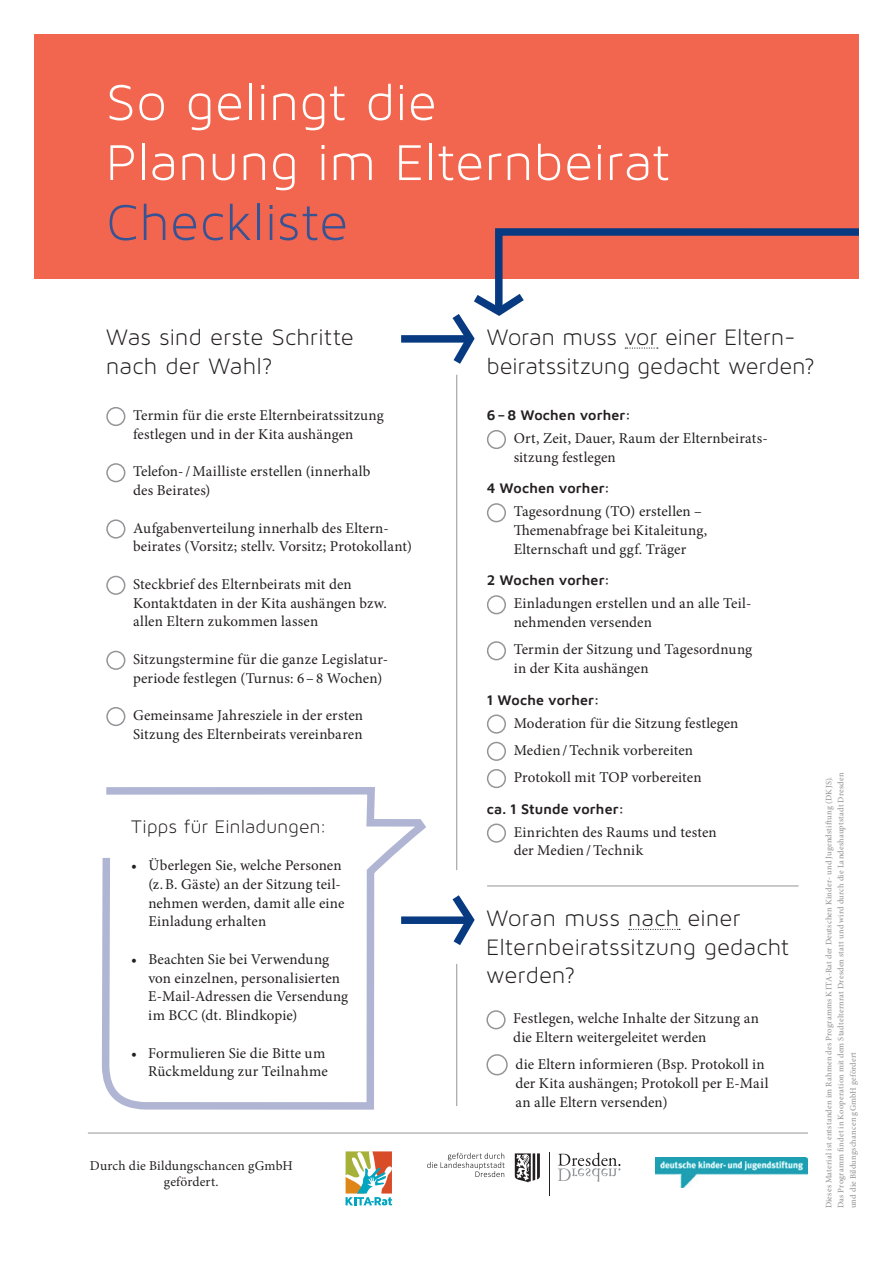
<style>
.page{position:relative;width:893px;height:1263px;background:#fff}
.page>*{position:absolute;margin:0;border:0;box-sizing:border-box;transform-origin:0 0}
.t1{font:54px/60px "Maven Pro Light 300";letter-spacing:.01em;color:#fff}
.t2{font:54px "Maven Pro Light 300";letter-spacing:.015em;color:#385393}
.t3{font:24px/28.5px "Maven Pro Light 300";letter-spacing:.01em;color:#231f20}
.t4{font:19.5px "Maven Pro Light 300";letter-spacing:.015em;color:#231f20}
.t5{font:15px/18.8px "Minion Pro";letter-spacing:.005em;color:#231f20}
.t6{font:600 14.25px "Maven Pro";letter-spacing:.01em;color:#231f20}
.t7{font:13.5px/16.2px "Minion Pro";letter-spacing:.01em;color:#231f20;text-align:center}
.t8{font:500 8.4px/12.1px "Minion Pro";letter-spacing:.025em;color:#939598}
</style>
<div class="page">
<div style="left:34px;top:34px;width:825px;height:245px;background:#f2664f"></div>
<div style="left:106px;top:407px;width:19px;height:19px;border:2px solid #939598;border-radius:50%"></div>
<div style="left:106px;top:463px;width:19px;height:19px;border:2px solid #939598;border-radius:50%"></div>
<div style="left:106px;top:519px;width:19px;height:20px;border:2px solid #939598;border-radius:50%"></div>
<div style="left:106px;top:576px;width:19px;height:19px;border:2px solid #939598;border-radius:50%"></div>
<div style="left:106px;top:651px;width:19px;height:19px;border:2px solid #939598;border-radius:50%"></div>
<div style="left:106px;top:707px;width:19px;height:19px;border:2px solid #939598;border-radius:50%"></div>
<div style="left:487px;top:430px;width:19px;height:19px;border:2px solid #939598;border-radius:50%"></div>
<div style="left:487px;top:503px;width:19px;height:19px;border:2px solid #939598;border-radius:50%"></div>
<div style="left:487px;top:595px;width:19px;height:19px;border:2px solid #939598;border-radius:50%"></div>
<div style="left:487px;top:641px;width:19px;height:19px;border:2px solid #939598;border-radius:50%"></div>
<div style="left:487px;top:714px;width:19px;height:20px;border:2px solid #939598;border-radius:50%"></div>
<div style="left:487px;top:742px;width:19px;height:19px;border:2px solid #939598;border-radius:50%"></div>
<div style="left:487px;top:769px;width:19px;height:19px;border:2px solid #939598;border-radius:50%"></div>
<div style="left:487px;top:823px;width:19px;height:20px;border:2px solid #939598;border-radius:50%"></div>
<svg style="left:629px;top:929px;width:51px;height:1px"></svg>
<div style="left:486px;top:1010px;width:20px;height:19px;border:2px solid #939598;border-radius:50%"></div>
<div style="left:486px;top:1054px;width:22px;height:21px;border:2px solid #939598;border-radius:50%"></div>
<hr style="left:456px;top:375px;width:1px;height:495px;background:#939598">
<hr style="left:456px;top:964px;width:1px;height:142px;background:#939598">
<hr style="left:487px;top:885px;width:312px;height:1px;background:#939598">
<svg style="left:452px;top:895px;width:23px;height:50px"></svg>
<div style="left:401px;top:916px;width:66px;height:8px;background:#083a82"></div>
<svg style="left:102px;top:787px;width:327px;height:323px"></svg>
<div style="left:401px;top:335px;width:66px;height:8px;background:#083a82"></div>
<svg style="left:445px;top:228px;width:414px;height:136px"></svg>
<hr style="left:88px;top:1133px;width:720px;height:1px;background:#939598">
<svg style="left:427px;top:1153px;width:78px;height:24px"></svg>
<svg style="left:515px;top:1153px;width:25px;height:29px"></svg>
<svg style="left:558px;top:1152px;width:62px;height:30px"></svg>
<hr style="left:549px;top:1152px;width:1px;height:44px;background:#231f20">
<svg style="left:346px;top:1151px;width:46px;height:54px"></svg>
<img style="left:656px;top:1157px;width:152px;height:31px">
<h1 class="t1" style="left:106px;top:72px;width:565px">So gelingt die<br>Planung im Elternbeirat</h1>
<h1 class="t2" style="left:106px;top:193px;width:243px">Checkliste</h1>
<h2 class="t3" style="left:106px;top:323px;width:249px">Was sind erste Schritte nach der Wahl?</h2>
<p class="t5" style="left:133px;top:406px;width:252px">Termin für die erste Elternbeiratssitzung festlegen und in der Kita aushängen</p>
<p class="t5" style="left:133px;top:462px;width:239px">Telefon-/Mailliste erstellen (innerhalb des Beirates)</p>
<p class="t5" style="left:133px;top:518px;width:280px">Aufgabenverteilung innerhalb des Eltern-- beirates (Vorsitz; stellv. Vorsitz; Protokollant)</p>
<p class="t5" style="left:133px;top:575px;width:255px">Steckbrief des Elternbeirats mit den<br>Kontaktdaten in der Kita aushängen bzw. allen Eltern zukommen lassen</p>
<p class="t5" style="left:133px;top:650px;width:254px">Sitzungstermine für die ganze Legislatur-- periode festlegen (Turnus: 6 – 8 Wochen)</p>
<p class="t5" style="left:133px;top:706px;width:231px">Gemeinsame Jahresziele in der ersten<br>Sitzung des Elternbeirats vereinbaren</p>
<h3 class="t4" style="left:131px;top:815px;width:197px">Tipps für Einladungen:</h3>
<p class="t5" style="left:148px;top:856px;width:198px;text-indent:-17px">• Überlegen Sie, welche Personen (z.B. Gäste) an der Sitzung teil&shy;nehmen werden, damit alle eine<br>Einladung erhalten</p>
<p class="t5" style="left:148px;top:950px;width:201px;text-indent:-17px">• Beachten Sie bei Verwendung von einzelnen, personalisierten<br>E-Mail-Adressen die Versendung im BCC (dt. Blindkopie)</p>
<p class="t5" style="left:131px;top:1043px;width:198px;text-align:right">• Formulieren Sie die Bitte um<br>Rückmeldung zur Teilnahme</p>
<p class="t7" style="left:90px;top:1157px;width:204px">Durch die Bildungschancen gGmbH gefördert.</p>
<h2 class="t3" style="left:487px;top:323px;width:329px">Woran muss vor einer Eltern&shy;beiratssitzung gedacht werden?</h2>
<p class="t6" style="left:487px;top:405px;width:145px">6–8 Wochen vorher:</p>
<p class="t5" style="left:514px;top:429px;width:252px">Ort, Zeit, Dauer, Raum der Elternbeirats-- sitzung festlegen</p>
<p class="t6" style="left:487px;top:479px;width:125px">4 Wochen vorher:</p>
<p class="t5" style="left:514px;top:502px;width:195px">Tagesordnung (TO) erstellen –<br>Themenabfrage bei Kitaleitung,<br>Elternschaft und ggf. Träger</p>
<p class="t6" style="left:487px;top:571px;width:125px">2 Wochen vorher:</p>
<p class="t5" style="left:514px;top:594px;width:236px">Einladungen erstellen und an alle Teil-- nehmenden versenden</p>
<p class="t5" style="left:514px;top:640px;width:240px">Termin der Sitzung und Tagesordnung in der Kita aushängen</p>
<p class="t6" style="left:487px;top:690px;width:114px">1 Woche vorher:</p>
<p class="t5" style="left:514px;top:709px;width:226px;line-height:27.3px">Moderation für die Sitzung festlegen<br>Medien/Technik vorbereiten<br>Protokoll mit TOP vorbereiten</p>
<p class="t6" style="left:487px;top:799px;width:139px">ca. 1 Stunde vorher:</p>
<p class="t5" style="left:514px;top:822px;width:205px">Einrichten des Raums und testen der Medien/Technik</p>
<h2 class="t3" style="left:486px;top:904px;width:304px">Woran muss nach einer<br>Elternbeiratssitzung gedacht werden?</h2>
<p class="t5" style="left:513px;top:1009px;width:247px">Festlegen, welche Inhalte der Sitzung an die Eltern weitergeleitet werden</p>
<p class="t5" style="left:515px;top:1055px;width:255px">die Eltern informieren (Bsp. Protokoll in der Kita aushängen; Protokoll per E-Mail an alle Eltern versenden)</p>
<p class="t8" style="left:823px;top:1208px;width:437px;rotate:-90deg">Dieses Material ist entstanden im Rahmen des Programms KITA-Rat der Deutschen Kinder- und Jugendstiftung (DKJS).<br>Das Programm findet in Kooperation mit dem Stadtelternrat Dresden statt und wird durch die Landeshauptstadt Dresden und die Bildungschancen gGmbH gefördert</p>
</div>
